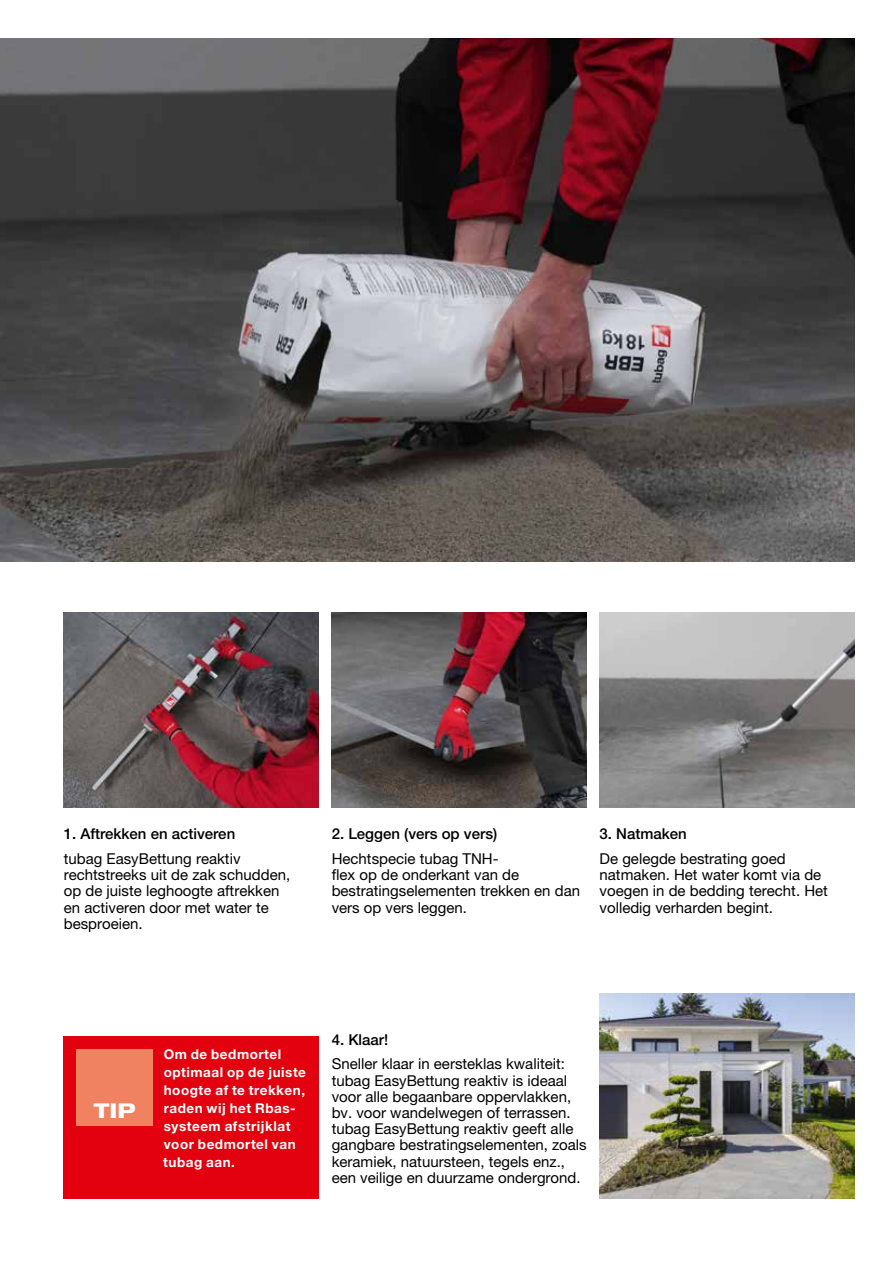
<style>
.page{position:relative;width:893px;height:1263px;background:#fff}
.page>*{position:absolute;margin:0;border:0;box-sizing:border-box;transform-origin:0 0}
.t1{font:800 expanded 20.4px "Helvetica Neue LT Pro";color:#fff}
.t2{font:15px/16.2px "Helvetica Neue LT Pro";color:#000}
.t3{font:500 15px "Helvetica Neue LT Pro";color:#000}
.t4{font:700 13.5px/18px "Helvetica Neue LT Pro";letter-spacing:.04em;color:#fff}
</style>
<div class="page">
<img style="left:0;top:38px;width:855px;height:523px">
<img style="left:332px;top:612px;width:255px;height:196px">
<img style="left:600px;top:612px;width:255px;height:196px">
<img style="left:64px;top:612px;width:255px;height:196px">
<img style="left:600px;top:994px;width:255px;height:205px">
<div style="left:64px;top:1037px;width:255px;height:162px;background:#e3000f"></div>
<div style="left:77px;top:1049px;width:76px;height:77px;background:#f08161"></div>
<p class="t3" style="left:64px;top:825px;width:173px">1. Aftrekken en activeren</p>
<p class="t2" style="left:64px;top:850px;width:228px">tubag EasyBettung reaktiv rechtstreeks uit de zak schudden, op de juiste leghoogte aftrekken en activeren door met water te besproeien.</p>
<p class="t3" style="left:332px;top:825px;width:167px">2. Leggen (vers op vers)</p>
<p class="t2" style="left:332px;top:850px;width:250px">Hechtspecie tubag TNH-<br>flex op de onderkant van de bestratingselementen trekken en dan vers op vers leggen.</p>
<p class="t3" style="left:600px;top:825px;width:89px">3. Natmaken</p>
<p class="t2" style="left:600px;top:850px;width:230px">De gelegde bestrating goed natmaken. Het water komt via de voegen in de bedding terecht. Het volledig verharden begint.</p>
<h1 class="t1" style="left:94px;top:1097px;width:43px">TIP</h1>
<p class="t4" style="left:163px;top:1044px;width:144px">Om de bedmortel optimaal op de juiste hoogte af te trekken, raden wij het Rbas&shy;systeem afstrijklat voor bedmortel van tubag aan.</p>
<p class="t3" style="left:332px;top:1030px;width:58px">4. Klaar!</p>
<p class="t2" style="left:332px;top:1056px;width:257px">Sneller klaar in eersteklas kwaliteit: tubag EasyBettung reaktiv is ideaal voor alle begaanbare oppervlakken, bv. voor wandelwegen of terrassen. tubag EasyBettung reaktiv geeft alle gangbare bestratingselementen, zoals keramiek, natuursteen, tegels enz., een veilige en duurzame ondergrond.</p>
</div>
